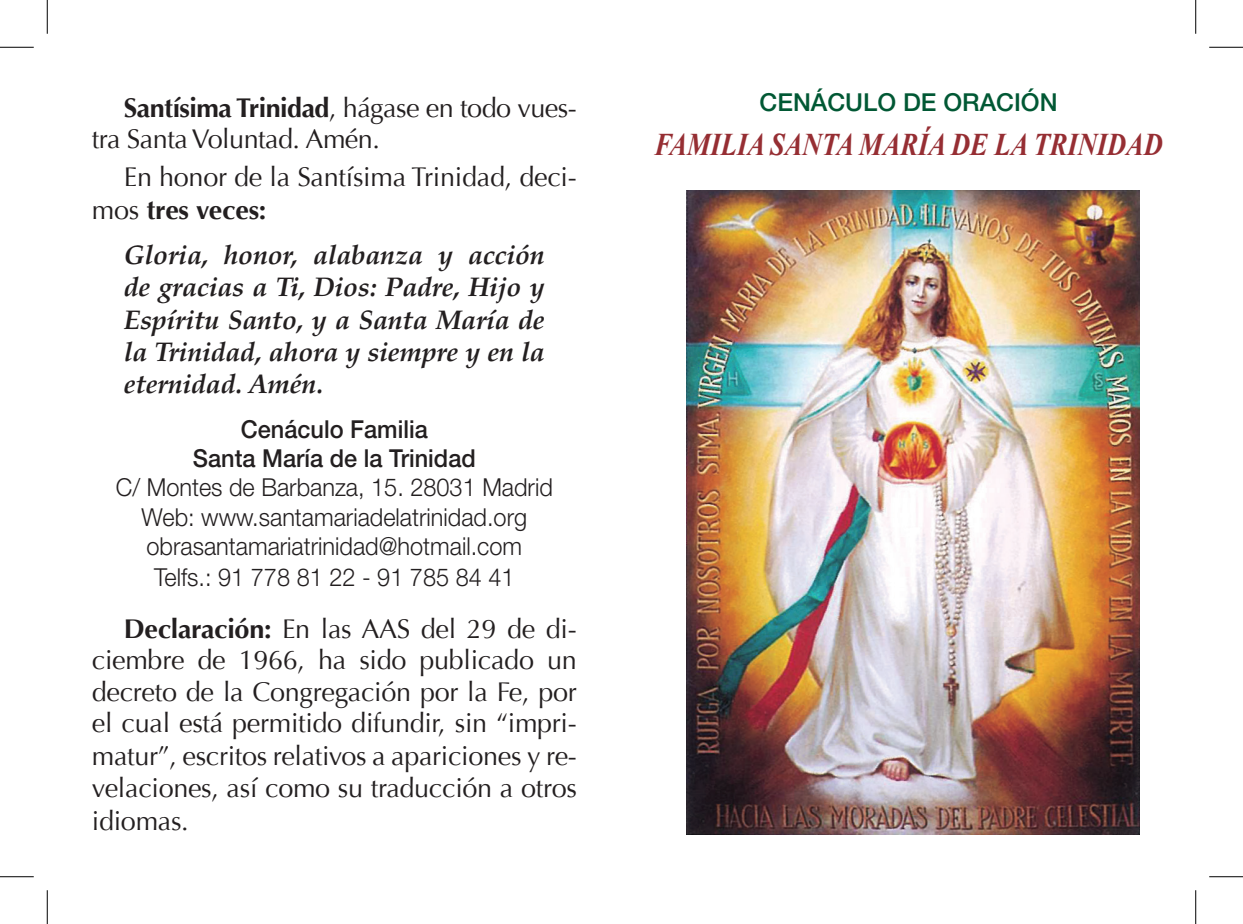
<style>
.page{position:relative;width:1243px;height:924px;background:#fff}
.page>*{position:absolute;margin:0;border:0;box-sizing:border-box;transform-origin:0 0}
.t1{font:italic 700 31.5px "Times New Roman";color:#962e33;scale:.84 1}
.t2{font:27px/31.9px "Optima";letter-spacing:-.01em;color:#231f20}
.t3{font:italic 700 27px/32.4px "Palatino";letter-spacing:-.01em;color:#231f20;text-align:justify}
.t4{font:300 24.75px "Helvetica Neue";color:#231f20;scale:.95 1}
.t5{font:500 24.75px/29.2px "Helvetica Neue";color:#231f20;text-align:center;scale:.95 1}
.t6{font:500 24.75px "Helvetica Neue";color:#015834}
.s1{font-weight:700}
</style>
<div class="page">
<img style="left:687px;top:190px;width:452px;height:644px">
<hr style="left:0;top:47px;width:34px;height:1px;background:#000">
<hr style="left:1209px;top:47px;width:34px;height:1px;background:#000">
<hr style="left:0;top:876px;width:34px;height:1px;background:#000">
<hr style="left:1209px;top:876px;width:34px;height:1px;background:#000">
<hr style="left:47px;top:0;width:1px;height:34px;background:#000">
<hr style="left:47px;top:890px;width:1px;height:34px;background:#000">
<hr style="left:1195px;top:0;width:1px;height:34px;background:#000">
<hr style="left:1195px;top:890px;width:1px;height:34px;background:#000">
<p class="t2" style="left:92px;top:92px;width:486px;text-indent:32px"><span class="s1">Santísima Trinidad</span>, hágase en todo vues&shy;tra Santa Voluntad. Amén.</p>
<p class="t2" style="left:92px;top:161px;width:486px;text-indent:32px">En honor de la Santísima Trinidad, deci&shy;mos <span class="s1">tres veces:</span></p>
<p class="t3" style="left:124px;top:239px;width:422px">Gloria, honor, alabanza y acción de gracias a Ti, Dios: Padre, Hijo y Espíritu Santo, y a Santa María de la Trinidad, ahora y siempre y en la eternidad. Amén.</p>
<p class="t5" style="left:193px;top:414px;width:299px">Cenáculo Familia<br>Santa María de la Trinidad</p>
<p class="t4" style="left:116px;top:472px;width:461px">C/ Montes de Barbanza, 15. 28031 Madrid</p>
<p class="t4" style="left:142px;top:501px;width:407px">Web: www.santamariadelatrinidad.org</p>
<p class="t4" style="left:147px;top:531px;width:397px">obrasantamariatrinidad@hotmail.com</p>
<p class="t4" style="left:154px;top:562px;width:381px">Telfs.: 91 778 81 22 - 91 785 84 41</p>
<p class="t2" style="left:92px;top:613px;width:486px;text-align:justify;text-indent:32px"><span class="s1">Declaración:</span> En las AAS del 29 de di&shy;ciembre de 1966, ha sido publicado un decreto de la Congregación por la Fe, por el cual está permitido difundir, sin “impri&shy;matur”, escritos relativos a apariciones y re&shy;velaciones, así como su traducción a otros idiomas.</p>
<p class="t6" style="left:759px;top:88px;width:299px">CENÁCULO DE ORACIÓN</p>
<p class="t1" style="left:654px;top:123px;width:607px">FAMILIA SANTA MARÍA DE LA TRINIDAD</p>
</div>
